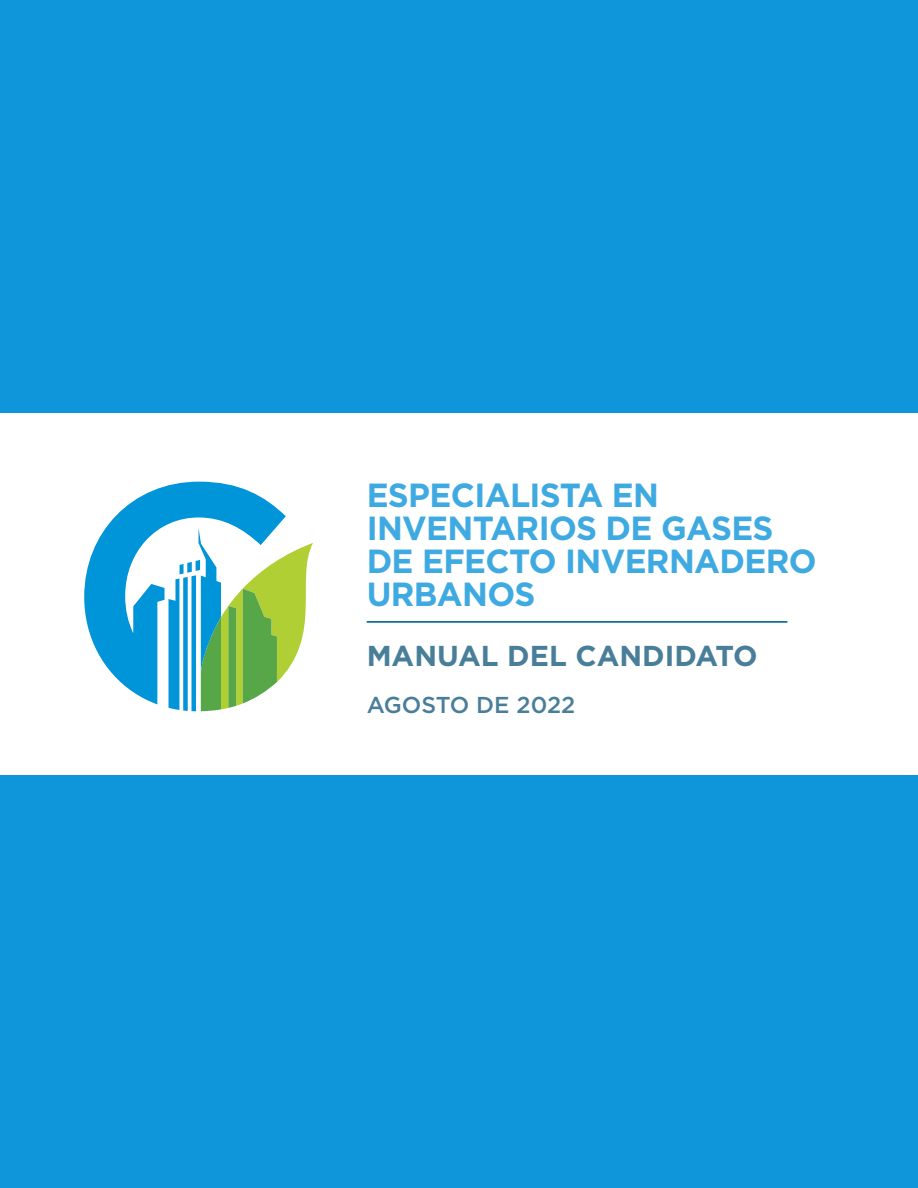
<style>
.page{position:relative;width:918px;height:1188px;background:#fff}
.page>*{position:absolute;margin:0;border:0;box-sizing:border-box;transform-origin:0 0}
.Header-D{font:700 33.45px/33px "Gotham";letter-spacing:-.02em;color:#3faae1}
.Header-D-2{font:700 28.8px "Gotham";color:#497e99}
.Header-D-3{font:500 22.95px "Gotham";letter-spacing:-.005em;color:#497e99}
</style>
<div class="page">
<div style="left:0;top:775px;width:918px;height:413px;background:#0f95da"></div>
<div style="left:0;top:0;width:918px;height:413px;background:#0f95da"></div>
<svg style="left:84px;top:482px;width:202px;height:222px;fill:#0094d9"></svg>
<svg style="left:169px;top:528px;width:144px;height:183px"></svg>
<hr style="left:367px;top:621px;width:420px;height:2px;background:#0a6694">
<p class="Header-D" style="left:367px;top:479px;width:452px">ESPECIALISTA EN<br>INVENTARIOS DE GASES<br>DE EFECTO INVERNADERO<br>URBANOS</p>
<p class="Header-D-2" style="left:367px;top:637px;width:393px">MANUAL DEL CANDIDATO</p>
<p class="Header-D-3" style="left:367px;top:690px;width:210px">AGOSTO DE 2022</p>
</div>
